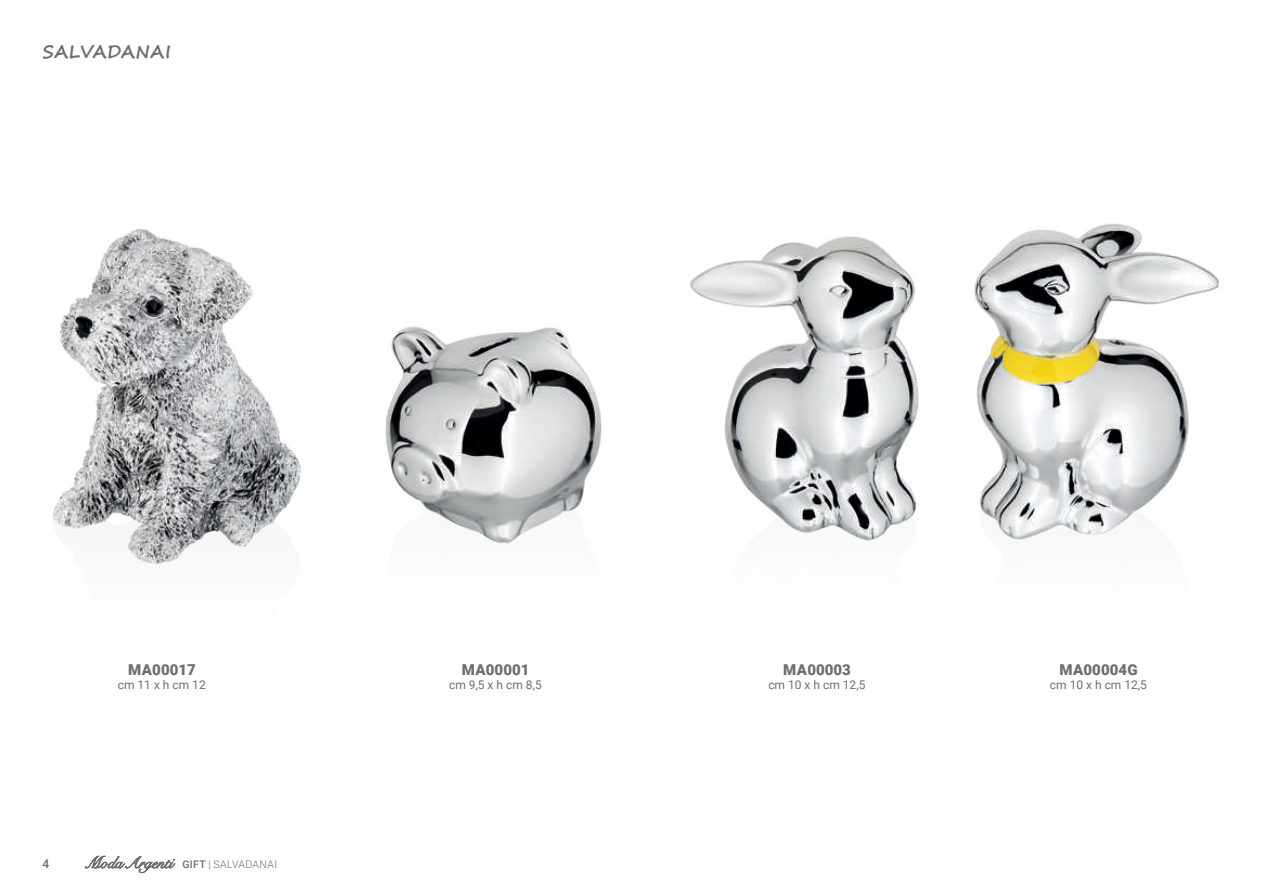
<style>
.page{position:relative;width:1263px;height:893px;background:#fff}
.page>*{position:absolute;margin:0;border:0;box-sizing:border-box;transform-origin:0 0}
.t1{font:700 18px "Segoe Print";letter-spacing:.025em;color:#6c6d70}
.t2{font:900 15px "Roboto";color:#6c6d70}
.t3{font:12px "Roboto";color:#6c6d70}
.t4{font:500 12px "Roboto";color:#6c6d70}
.t5{font:300 10.5px "Roboto";letter-spacing:.035em;color:#6c6d70}
.s1{font-weight:500}
</style>
<div class="page">
<img style="left:385px;top:326px;width:217px;height:218px">
<img style="left:690px;top:236px;width:229px;height:305px">
<img style="left:974px;top:223px;width:245px;height:320px">
<img style="left:52px;top:228px;width:250px;height:337px">
<svg style="left:85px;top:856px;width:90px;height:17px"></svg>
<h1 class="t1" style="left:43px;top:35px;width:130px">SALVADANAI</h1>
<p class="t2" style="left:128px;top:659px;width:69px">MA00017</p>
<p class="t3" style="left:118px;top:676px;width:89px">cm 11 x h cm 12</p>
<p class="t4" style="left:43px;top:855px;width:8px">4</p>
<p class="t5" style="left:182px;top:857px;width:96px"><span class="s1">GIFT</span> | SALVADANAI</p>
<p class="t2" style="left:462px;top:659px;width:69px">MA00001</p>
<p class="t3" style="left:449px;top:676px;width:94px">cm 9,5 x h cm 8,5</p>
<p class="t2" style="left:783px;top:659px;width:69px">MA00003</p>
<p class="t3" style="left:768px;top:676px;width:99px">cm 10 x h cm 12,5</p>
<p class="t2" style="left:1059px;top:659px;width:80px">MA00004G</p>
<p class="t3" style="left:1050px;top:676px;width:99px">cm 10 x h cm 12,5</p>
</div>
